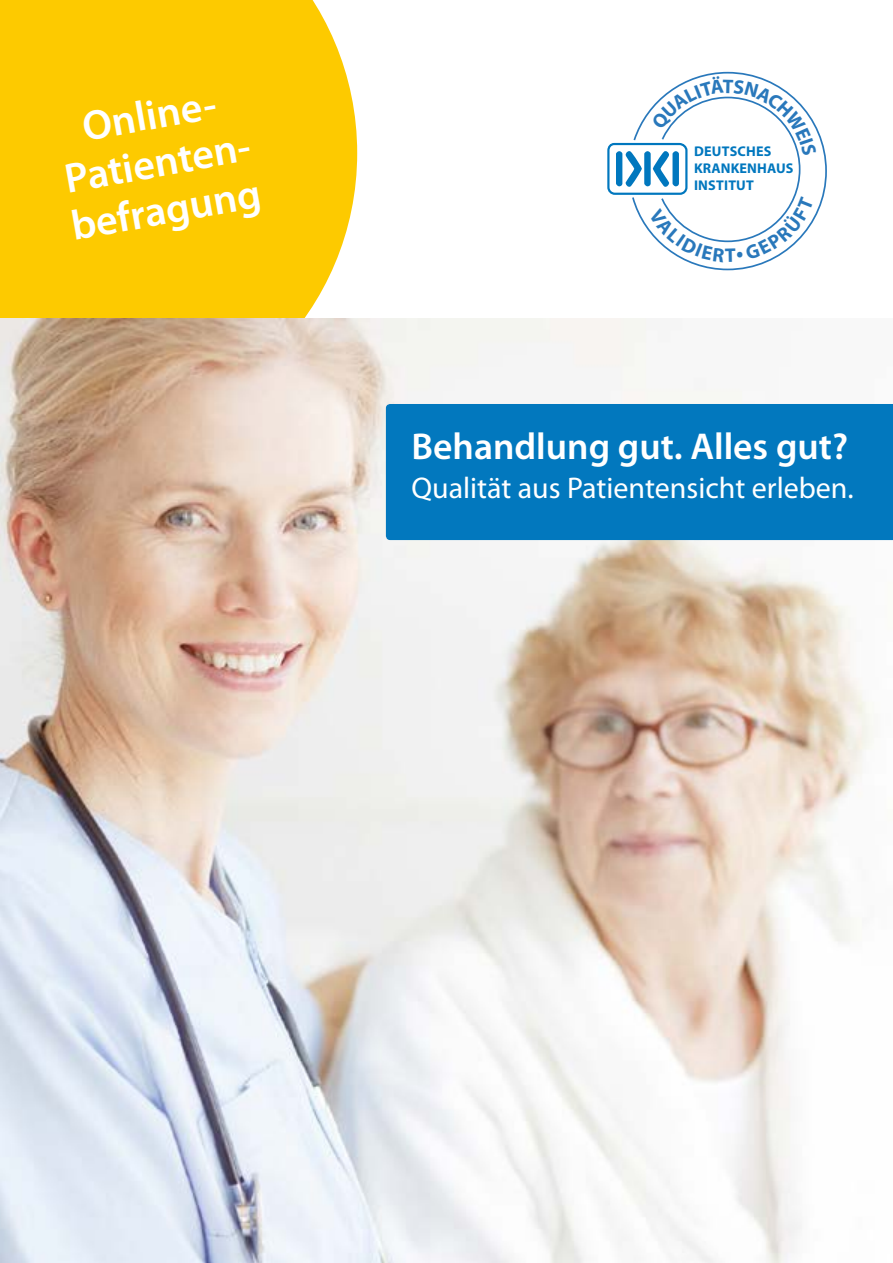
<style>
.page{position:relative;width:893px;height:1263px;background:#fff}
.page>*{position:absolute;margin:0;border:0;box-sizing:border-box;transform-origin:0 0}
.t1{font:45.3px "Myriad Pro";color:#2978bb}
.t2{font:600 42px/48px "Myriad Pro";color:#fff;text-align:center}
.t3{font:600 37.5px "Myriad Pro";color:#fff}
.t4{font:30px "Myriad Pro";color:#fff}
.t5{font:700 14.1px/17px "Myriad Pro";letter-spacing:.015em;color:#0077be}
</style>
<div class="page">
<div style="left:0;top:0;width:357px;height:319px;background:#fdca00"></div>
<img style="left:0;top:319px;width:893px;height:944px">
<div style="left:386px;top:404px;width:507px;height:136px;background:#0278be"></div>
<svg style="left:607px;top:71px;width:220px;height:200px"></svg>
<h2 class="t2" style="left:51px;top:107px;width:199px;rotate:-10deg">Online-<br>Patienten&shy;befragung</h2>
<p class="t5" style="left:694px;top:143px;width:101px">DEUTSCHES<br>KRANKENHAUS<br>INSTITUT</p>
<h1 class="t1" style="left:735px;top:214px;width:11px">.</h1>
<p class="t3" style="left:411px;top:423px;width:438px">Behandlung gut. Alles gut?</p>
<p class="t4" style="left:411px;top:469px;width:444px">Qualität aus Patientensicht erleben.</p>
</div>
